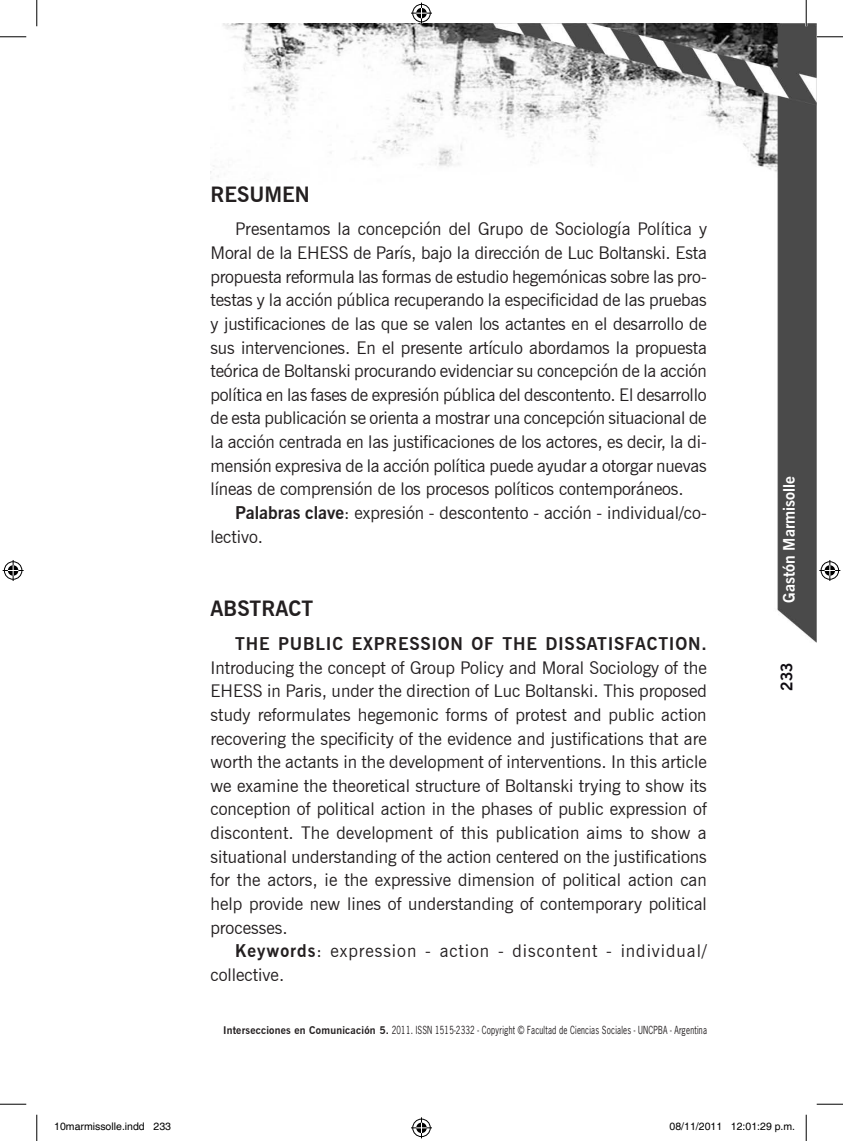
<style>
.page{position:relative;width:843px;height:1141px;background:#fff}
.page>*{position:absolute;margin:0;border:0;box-sizing:border-box;transform-origin:0 0}
.t1{font:700 21px "News Gothic BT";color:#231f20}
.t2{font:17.5px/23.6px "News Gothic BT";color:#231f20;text-align:justify}
.t3{font:17.5px/23.6px "News Gothic BT";letter-spacing:.055em;color:#231f20}
.t4{font:700 17.5px "News Gothic BT";letter-spacing:.045em;color:#231f20}
.t5{font:700 15.75px "News Gothic BT";color:#fff}
.t6{font:700 15.75px "News Gothic BT";color:#0e0b11}
.t7{font:10.5px "News Gothic Cn";letter-spacing:.02em;color:#231f20}
.t8{font:10.5px "Helvetica";color:#000}
.s1{font-weight:700}
.s2{font-family:"News Gothic BT";font-weight:700}
</style>
<div class="page">
<img style="left:210px;top:24px;width:606px;height:618px">
<hr style="left:805px;top:0;width:2px;height:26px;background:#fff">
<svg style="left:0;top:36px;width:26px;height:1px"></svg>
<svg style="left:816px;top:36px;width:26px;height:1px"></svg>
<svg style="left:0;top:1103px;width:26px;height:1px"></svg>
<svg style="left:816px;top:1103px;width:26px;height:1px"></svg>
<svg style="left:36px;top:0;width:1px;height:26px"></svg>
<svg style="left:36px;top:1114px;width:1px;height:26px"></svg>
<svg style="left:805px;top:0;width:1px;height:26px"></svg>
<svg style="left:805px;top:1114px;width:1px;height:26px"></svg>
<svg style="left:411px;top:3px;width:21px;height:21px"></svg>
<svg style="left:411px;top:1117px;width:21px;height:20px"></svg>
<svg style="left:3px;top:560px;width:21px;height:21px"></svg>
<svg style="left:819px;top:560px;width:21px;height:21px"></svg>
<p class="t1" style="left:210px;top:181px;width:101px">RESUMEN</p>
<p class="t2" style="left:210px;top:217px;width:498px;text-indent:25px">Presentamos la concepción del Grupo de Sociología Política y Moral de la EHESS de París, bajo la dirección de Luc Boltanski. Esta propuesta reformula las formas de estudio hegemónicas sobre las pro&shy;testas y la acción pública recuperando la especificidad de las pruebas y justificaciones de las que se valen los actantes en el desarrollo de sus intervenciones. En el presente artículo abordamos la propuesta teórica de Boltanski procurando evidenciar su concepción de la acción política en las fases de expresión pública del descontento. El desarrollo de esta publicación se orienta a mostrar una concepción situacional de la acción centrada en las justificaciones de los actores, es decir, la di&shy;mensión expresiva de la acción política puede ayudar a otorgar nuevas líneas de comprensión de los procesos políticos contemporáneos.</p>
<p class="t2" style="left:210px;top:500px;width:498px;text-indent:25px"><span class="s1">Palabras clave</span>: expresión - descontento - acción - individual/co&shy;lectivo.</p>
<p class="t1" style="left:210px;top:596px;width:104px">ABSTRACT</p>
<p class="t4" style="left:235px;top:633px;width:473px">THE PUBLIC EXPRESSION OF THE DISSATISFACTION.</p>
<p class="t2" style="left:210px;top:655px;width:498px">Introducing the concept of Group Policy and Moral Sociology of the EHESS in Paris, under the direction of Luc Boltanski. This proposed study reformulates hegemonic forms of protest and public action recovering the specificity of the evidence and justifications that are worth the actants in the development of interventions. In this article we examine the theoretical structure of Boltanski trying to show its conception of political action in the phases of public expression of discontent. The development of this publication aims to show a situational understanding of the action centered on the justifications for the actors, ie the expressive dimension of political action can help provide new lines of understanding of contemporary political processes.</p>
<p class="t3" style="left:210px;top:938px;width:497px;text-indent:25px"><span class="s1">Keywords</span>: expression - action - discontent - individual/ collective.</p>
<p class="t7" style="left:223px;top:1022px;width:485px"><span class="s2">Intersecciones en Comunicación 5.</span> 2011. ISSN 1515-2332 - Copyright © Facultad de Ciencias Sociales - UNCPBA - Argentina</p>
<p class="t5" style="left:779px;top:602px;width:128px;rotate:-90deg">Gastón Marmisolle</p>
<p class="t6" style="left:777px;top:691px;width:31px;rotate:-90deg">233</p>
<p class="t8" style="left:54px;top:1120px;width:118px">10marmissolle.indd 233</p>
<p class="t8" style="left:669px;top:1120px;width:127px">08/11/2011 12:01:29 p.m.</p>
</div>
